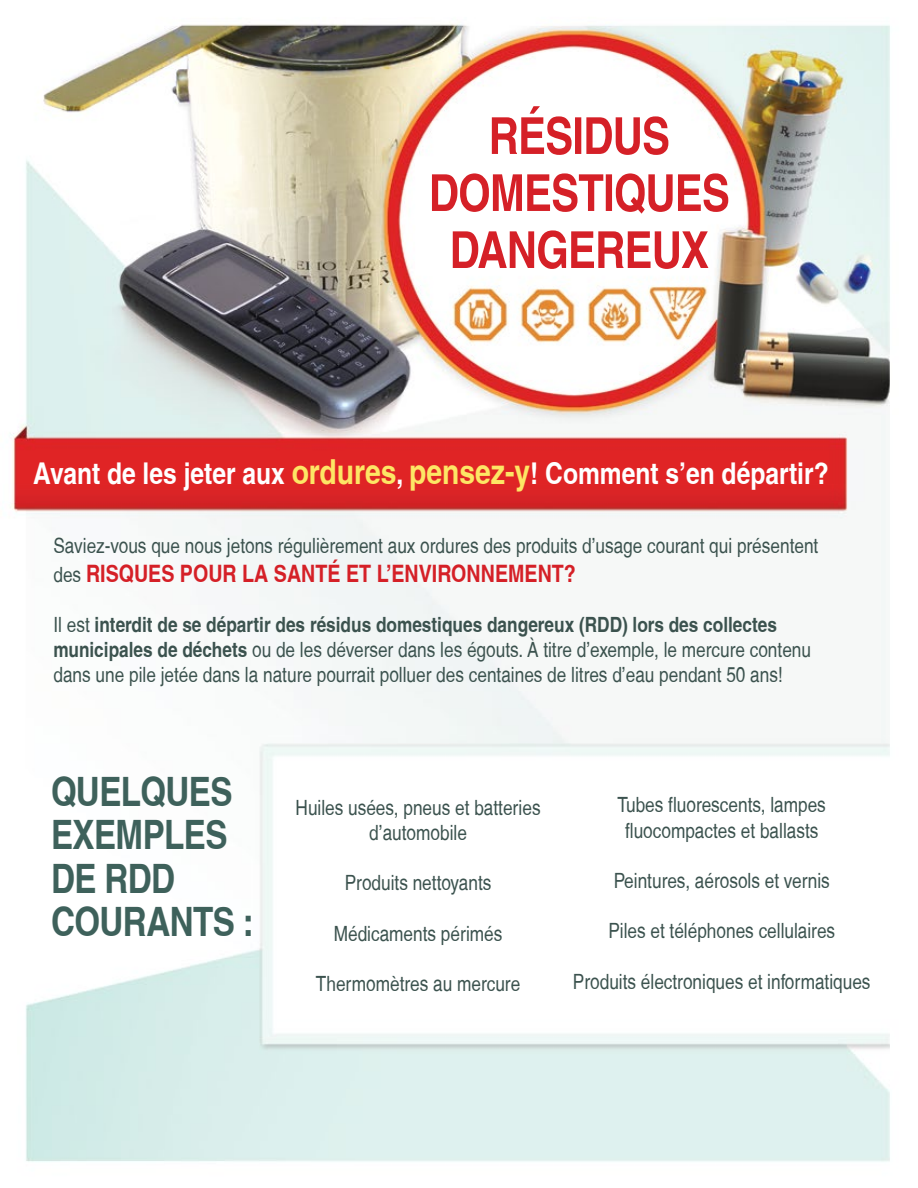
<style>
.page{position:relative;width:918px;height:1188px;background:#fff}
.page>*{position:absolute;margin:0;border:0;box-sizing:border-box;transform-origin:0 0}
.t1{font:700 condensed 51px/57px "Helvetica";letter-spacing:-.015em;color:#d52027;text-align:center}
.t2{font:700 condensed 40.5px/43.5px "Helvetica";letter-spacing:-.015em;color:#3e615b}
.t3{font:700 condensed 30px "Helvetica";color:#fff}
.t4{font:700 condensed 24px "Helvetica";color:#d52027}
.t5{font:condensed 21px/25.2px "Helvetica";color:#3b524e;text-align:center}
.s1{font-size:34.5px;color:#fde665}
.s2{font-weight:400;font-size:21px;color:#3b524e}
.s3{font-weight:700}
</style>
<div class="page">
<img style="left:10px;top:24px;width:880px;height:1138px">
<h1 class="t1" style="left:429px;top:107px;width:303px">RÉSIDUS<br>DOMESTIQUES<br>DANGEREUX</h1>
<h3 class="t3" style="left:33px;top:455px;width:797px">Avant de les jeter aux <span class="s1">ordures</span>, <span class="s1">pensez-y</span>! Comment s’en départir?</h3>
<p class="t5" style="left:54px;top:533px;width:766px">Saviez-vous que nous jetons régulièrement aux ordures des produits d’usage courant qui présentent</p>
<p class="t4" style="left:54px;top:558px;width:524px"><span class="s2">des</span> RISQUES POUR LA SANTÉ ET L’ENVIRONNEMENT?</p>
<p class="t5" style="left:54px;top:612px;width:759px;text-align:left">Il est <span class="s3">interdit de se départir des résidus domestiques dangereux (RDD) lors des collectes municipales de déchets</span> ou de les déverser dans les égouts. À titre d’exemple, le mercure contenu dans une pile jetée dans la nature pourrait polluer des centaines de litres d’eau pendant 50 ans!</p>
<h2 class="t2" style="left:51px;top:769px;width:204px">QUELQUES<br>EXEMPLES<br>DE RDD<br>COURANTS :</h2>
<p class="t5" style="left:296px;top:795px;width:247px">Huiles usées, pneus et batteries d’automobile</p>
<p class="t5" style="left:345px;top:870px;width:148px">Produits nettoyants</p>
<p class="t5" style="left:334px;top:921px;width:170px">Médicaments périmés</p>
<p class="t5" style="left:316px;top:971px;width:206px">Thermomètres au mercure</p>
<p class="t5" style="left:618px;top:792px;width:210px">Tubes fluorescents, lampes fluocompactes et ballasts</p>
<p class="t5" style="left:614px;top:868px;width:218px">Peintures, aérosols et vernis</p>
<p class="t5" style="left:608px;top:918px;width:228px">Piles et téléphones cellulaires</p>
<p class="t5" style="left:573px;top:969px;width:299px">Produits électroniques et informatiques</p>
</div>
